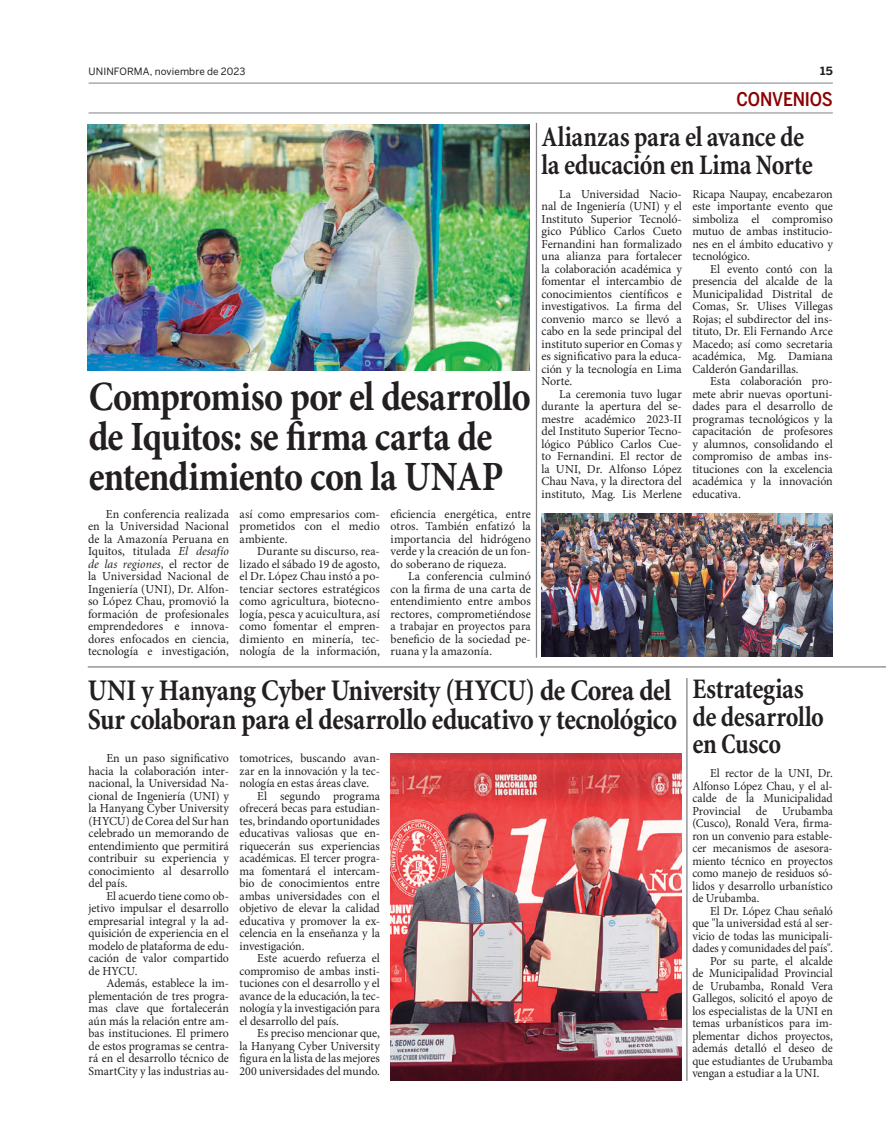
<style>
.page{position:relative;width:886px;height:1134px;background:#fff}
.page>*{position:absolute;margin:0;border:0;box-sizing:border-box;transform-origin:0 0}
.t1{font:700 41.62px/40.4px "Mignon";letter-spacing:-.02em;color:#231f20;scale:.87 1}
.t2{font:700 30px/28.8px "Mignon";letter-spacing:-.015em;color:#231f20;scale:.87 1}
.t3{font:700 condensed 28.75px/27.5px "Minion";letter-spacing:-.01em;color:#231f20;scale:.93 1}
.t4{font:500 condensed 18.75px "Benton Sans";letter-spacing:-.01em;color:#8b0202}
.t5{font:12.25px/12.5px "Mignon";color:#231f20;text-align:justify}
.t6{font:12.25px/12.5px "Mignon";color:#231f20;text-align:justify;scale:.96 1}
.t7{font:12.25px "Mignon";color:#231f20;scale:.95 1}
.t8{font:italic 12.25px "Minion";letter-spacing:.01em;color:#231f20}
.t9{font:700 11.25px "Benton Sans";color:#231f20}
.t10{font:10px "Benton Sans";letter-spacing:.01em;color:#231f20}
.s1{font-family:"Minion";font-style:italic}
.s2{font-family:"Mignon";font-style:normal}
</style>
<div class="page">
<hr style="left:89px;top:83px;width:744px;height:1px;background:#808285">
<hr style="left:89px;top:113px;width:744px;height:1px;background:#808285">
<hr style="left:686px;top:678px;width:1px;height:403px;background:#808285">
<hr style="left:536px;top:123px;width:1px;height:535px;background:#808285">
<hr style="left:88px;top:666px;width:798px;height:1px;background:#808285">
<img style="left:88px;top:124px;width:442px;height:247px">
<img style="left:390px;top:753px;width:291px;height:328px">
<img style="left:541px;top:514px;width:292px;height:142px">
<p class="t10" style="left:89px;top:66px;width:158px">UNINFORMA, noviembre de 2023</p>
<p class="t9" style="left:820px;top:64px;width:14px">15</p>
<h3 class="t4" style="left:736px;top:88px;width:98px">CONVENIOS</h3>
<h1 class="t1" style="left:89px;top:376px;width:510px">Compromiso por el desarrollo de Iquitos: se firma carta de entendimiento con la UNAP</h1>
<p class="t5" style="left:88px;top:507px;width:142px;text-indent:18px">En conferencia realizada en la Universidad Nacional de la Amazonía Peruana en Iquitos, titulada <span class="s1">El desafío</span></p>
<p class="t8" style="left:88px;top:558px;width:142px">de las regiones<span class="s2">, el rector de</span></p>
<p class="t5" style="left:88px;top:570px;width:142px">la Universidad Nacional de Ingeniería (UNI), Dr. Alfon&shy;so López Chau, promovió la formación de profesionales emprendedores e innova&shy;dores enfocados en ciencia, tecnología e investigación,</p>
<p class="t5" style="left:240px;top:507px;width:142px">así como empresarios com&shy;prometidos con el medio ambiente.</p>
<p class="t5" style="left:240px;top:545px;width:142px;text-indent:18px">Durante su discurso, rea&shy;lizado el sábado 19 de agosto, el Dr. López Chau instó a po&shy;tenciar sectores estratégicos como agricultura, biotecno&shy;logía, pesca y acuicultura, así como fomentar el empren&shy;dimiento en minería, tec&shy;nología de la información,</p>
<p class="t5" style="left:390px;top:507px;width:142px">eficiencia energética, entre otros. También enfatizó la importancia del hidrógeno verde y la creación de un fon&shy;do soberano de riqueza.</p>
<p class="t5" style="left:390px;top:570px;width:142px;text-indent:18px">La conferencia culminó con la firma de una carta de entendimiento entre ambos rectores, comprometiéndose a trabajar en proyectos para beneficio de la sociedad pe&shy;ruana y la amazonía.</p>
<h3 class="t3" style="left:541px;top:124px;width:293px">Alianzas para el avance de la educación en Lima Norte</h3>
<p class="t5" style="left:541px;top:188px;width:142px;text-indent:18px">La Universidad Nacio&shy;nal de Ingeniería (UNI) y el Instituto Superior Tecnoló&shy;gico Público Carlos Cueto Fernandini han formalizado una alianza para fortalecer la colaboración académica y fomentar el intercambio de conocimientos científicos e investigativos. La firma del convenio marco se llevó a cabo en la sede principal del instituto superior en Comas y es significativo para la educa&shy;ción y la tecnología en Lima Norte.</p>
<p class="t5" style="left:541px;top:388px;width:142px;text-indent:18px">La ceremonia tuvo lugar durante la apertura del se&shy;mestre académico 2023-II del Instituto Superior Tecno&shy;lógico Público Carlos Cue&shy;to Fernandini. El rector de la UNI, Dr. Alfonso López Chau Nava, y la directora del instituto, Mag. Lis Merlene</p>
<p class="t5" style="left:692px;top:188px;width:142px">Ricapa Naupay, encabezaron este importante evento que simboliza el compromiso mutuo de ambas institucio&shy;nes en el ámbito educativo y tecnológico.</p>
<p class="t5" style="left:692px;top:263px;width:142px;text-indent:18px">El evento contó con la presencia del alcalde de la Municipalidad Distrital de Comas, Sr. Ulises Villegas Rojas; el subdirector del ins&shy;tituto, Dr. Eli Fernando Arce Macedo; así como secretaria académica, Mg. Damiana Calderón Gandarillas.</p>
<p class="t5" style="left:692px;top:375px;width:142px;text-indent:18px">Esta colaboración pro&shy;mete abrir nuevas oportuni&shy;dades para el desarrollo de programas tecnológicos y la capacitación de profesores y alumnos, consolidando el compromiso de ambas ins&shy;tituciones con la excelencia académica y la innovación educativa.</p>
<h2 class="t2" style="left:88px;top:675px;width:679px">UNI y Hanyang Cyber University (HYCU) de Corea del<br>Sur colaboran para el desarrollo educativo y tecnológico</h2>
<p class="t5" style="left:89px;top:752px;width:142px;text-indent:18px">En un paso significativo hacia la colaboración inter&shy;nacional, la Universidad Na&shy;cional de Ingeniería (UNI) y la Hanyang Cyber University (HYCU) de Corea del Sur han celebrado un memorando de entendimiento que permitirá contribuir su experiencia y conocimiento al desarrollo del país.</p>
<p class="t5" style="left:89px;top:889px;width:142px;text-indent:18px">El acuerdo tiene como ob&shy;jetivo impulsar el desarrollo empresarial integral y la ad&shy;quisición de experiencia en el modelo de plataforma de edu&shy;cación de valor compartido de HYCU.</p>
<p class="t5" style="left:89px;top:977px;width:142px;text-indent:18px">Además, establece la im&shy;plementación de tres progra&shy;mas clave que fortalecerán aún más la relación entre am&shy;bas instituciones. El primero de estos programas se centra&shy;rá en el desarrollo técnico de SmartCity y las industrias au-</p>
<p class="t5" style="left:240px;top:752px;width:142px">tomotrices, buscando avan-</p>
<p class="t5" style="left:240px;top:764px;width:142px">zar en la innovación y la tec-</p>
<p class="t5" style="left:240px;top:777px;width:131px">nología en estas áreas clave.</p>
<p class="t5" style="left:257px;top:789px;width:124px">El segundo programa</p>
<p class="t5" style="left:240px;top:802px;width:142px">ofrecerá becas para estudian-</p>
<p class="t5" style="left:240px;top:814px;width:142px">tes, brindando oportunidades</p>
<p class="t5" style="left:240px;top:827px;width:142px">educativas valiosas que en-</p>
<p class="t5" style="left:240px;top:839px;width:142px">riquecerán sus experiencias</p>
<p class="t5" style="left:240px;top:852px;width:142px">académicas. El tercer progra-</p>
<p class="t5" style="left:240px;top:864px;width:142px">ma fomentará el intercam-</p>
<p class="t5" style="left:240px;top:877px;width:142px">bio de conocimientos entre</p>
<p class="t5" style="left:240px;top:889px;width:142px">ambas universidades con el</p>
<p class="t5" style="left:240px;top:902px;width:142px">objetivo de elevar la calidad</p>
<p class="t5" style="left:240px;top:914px;width:142px">educativa y promover la ex-</p>
<p class="t5" style="left:240px;top:927px;width:142px">celencia en la enseñanza y la</p>
<p class="t5" style="left:240px;top:939px;width:66px">investigación.</p>
<p class="t5" style="left:257px;top:952px;width:124px">Este acuerdo refuerza el</p>
<p class="t5" style="left:240px;top:964px;width:142px">compromiso de ambas insti-</p>
<p class="t5" style="left:240px;top:977px;width:142px">tuciones con el desarrollo y el</p>
<p class="t5" style="left:240px;top:989px;width:142px">avance de la educación, la tec-</p>
<p class="t5" style="left:240px;top:1002px;width:142px">nología y la investigación para</p>
<p class="t5" style="left:240px;top:1014px;width:101px">el desarrollo del país.</p>
<p class="t5" style="left:257px;top:1027px;width:124px">Es preciso mencionar que,</p>
<p class="t5" style="left:240px;top:1039px;width:142px">la Hanyang Cyber University</p>
<p class="t5" style="left:240px;top:1052px;width:142px">figura en la lista de las mejores</p>
<p class="t5" style="left:240px;top:1064px;width:142px">200 universidades del mundo.</p>
<h3 class="t3" style="left:692px;top:676px;width:143px">Estrategias de desarrollo en Cusco</h3>
<p class="t6" style="left:692px;top:767px;width:148px;text-indent:18px">El rector de la UNI, Dr.<br>Alfonso López Chau, y el al&shy;calde de la Municipalidad Provincial de Urubamba (Cusco), Ronald Vera, firma&shy;ron un convenio para estable&shy;cer mecanismos de asesora&shy;miento técnico en proyectos como manejo de residuos só&shy;lidos y desarrollo urbanístico de Urubamba.</p>
<p class="t7" style="left:710px;top:902px;width:131px">El Dr. López Chau señaló</p>
<p class="t7" style="left:692px;top:915px;width:149px">que "la universidad está al ser-</p>
<p class="t7" style="left:692px;top:927px;width:149px">vicio de todas las municipali-</p>
<p class="t7" style="left:692px;top:940px;width:149px">dades y comunidades del país".</p>
<p class="t6" style="left:710px;top:954px;width:129px">Por su parte, el alcalde</p>
<p class="t6" style="left:692px;top:967px;width:148px">de Municipalidad Provincial</p>
<p class="t6" style="left:692px;top:979px;width:148px">de Urubamba, Ronald Vera</p>
<p class="t6" style="left:692px;top:992px;width:148px">Gallegos, solicitó el apoyo de</p>
<p class="t6" style="left:692px;top:1004px;width:148px">los especialistas de la UNI en</p>
<p class="t6" style="left:692px;top:1017px;width:148px">temas urbanísticos para im-</p>
<p class="t6" style="left:692px;top:1029px;width:148px">plementar dichos proyectos,</p>
<p class="t6" style="left:692px;top:1042px;width:148px">además detalló el deseo de</p>
<p class="t6" style="left:692px;top:1054px;width:148px">que estudiantes de Urubamba</p>
<p class="t6" style="left:692px;top:1067px;width:134px">vengan a estudiar a la UNI.</p>
</div>
